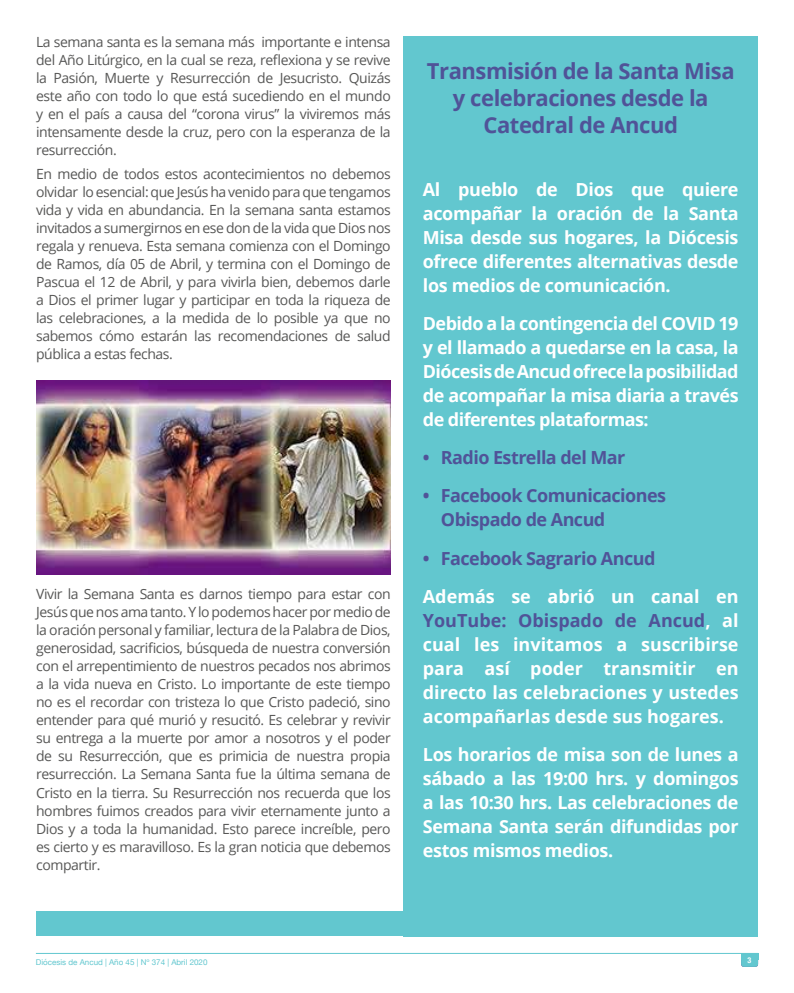
<style>
.page{position:relative;width:794px;height:993px;background:#fff}
.page>*{position:absolute;margin:0;border:0;box-sizing:border-box;transform-origin:0 0}
.t1{font:700 22px/27px "Open Sans";letter-spacing:-.02em;color:#505398;text-align:center}
.t2{font:700 18px/24px "Open Sans";letter-spacing:-.02em;color:#fff;text-align:justify}
.t3{font:700 18px/24px "Open Sans";letter-spacing:-.03em;color:#505398}
.t4{font:14px/18px "Open Sans";letter-spacing:-.03em;color:#575756;text-align:justify}
.t5{font:8px "Helvetica Neue";color:#62c7cf}
.t6{font:700 condensed 8px "Helvetica Neue";color:#fff}
.s1{color:#505398}
</style>
<div class="page">
<hr style="left:36px;top:952px;width:722px;height:1px;background:#62c7cf">
<div style="left:741px;top:953px;width:17px;height:6px;background:#62c7cf"></div>
<div style="left:741px;top:953px;width:17px;height:13px;background:#62c7cf;border-radius:3px"></div>
<div style="left:403px;top:36px;width:355px;height:899px;background:#62c7cf"></div>
<div style="left:36px;top:911px;width:722px;height:24px;background:#62c7cf"></div>
<img style="left:36px;top:380px;width:355px;height:194px">
<p class="t4" style="left:36px;top:32px;width:356px">La semana santa es la semana más importante e intensa del Año Litúrgico, en la cual se reza, reflexiona y se revive la Pasión, Muerte y Resurrección de Jesucristo. Quizás este año con todo lo que está sucediendo en el mundo y en el país a causa del “corona virus” la viviremos más intensamente desde la cruz, pero con la esperanza de la resurrección.</p>
<p class="t4" style="left:36px;top:164px;width:356px">En medio de todos estos acontecimientos no debemos olvidar lo esencial: que Jesús ha venido para que tengamos vida y vida en abundancia. En la semana santa estamos invitados a sumergirnos en ese don de la vida que Dios nos regala y renueva. Esta semana comienza con el Domingo de Ramos, día 05 de Abril, y termina con el Domingo de Pascua el 12 de Abril, y para vivirla bien, debemos darle a Dios el primer lugar y participar en toda la riqueza de las celebraciones, a la medida de lo posible ya que no sabemos cómo estarán las recomendaciones de salud pública a estas fechas.</p>
<p class="t4" style="left:36px;top:584px;width:356px">Vivir la Semana Santa es darnos tiempo para estar con Jesús que nos ama tanto. Y lo podemos hacer por medio de la oración personal y familiar, lectura de la Palabra de Dios, generosidad, sacrificios, búsqueda de nuestra conversión con el arrepentimiento de nuestros pecados nos abrimos a la vida nueva en Cristo. Lo importante de este tiempo no es el recordar con tristeza lo que Cristo padeció, sino entender para qué murió y resucitó. Es celebrar y revivir su entrega a la muerte por amor a nosotros y el poder de su Resurrección, que es primicia de nuestra propia resurrección. La Semana Santa fue la última semana de Cristo en la tierra. Su Resurrección nos recuerda que los hombres fuimos creados para vivir eternamente junto a Dios y a toda la humanidad. Esto parece increíble, pero es cierto y es maravilloso. Es la gran noticia que debemos compartir.</p>
<h1 class="t1" style="left:427px;top:57px;width:309px">Transmisión de la Santa Misa y celebraciones desde la<br>Catedral de Ancud</h1>
<p class="t2" style="left:423px;top:176px;width:317px">Al pueblo de Dios que quiere acompañar la oración de la Santa Misa desde sus hogares, la Diócesis ofrece diferentes alternativas desde los medios de comunicación.</p>
<p class="t2" style="left:423px;top:311px;width:317px">Debido a la contingencia del COVID 19 y el llamado a quedarse en la casa, la Diócesis de Ancud ofrece la posibilidad de acompañar la misa diaria a través de diferentes plataformas:</p>
<p class="t3" style="left:423px;top:445px;width:204px">• Radio Estrella del Mar</p>
<p class="t3" style="left:441px;top:483px;width:227px;text-indent:-18px">• Facebook Comunicaciones<br>Obispado de Ancud</p>
<p class="t3" style="left:423px;top:545px;width:234px">• Facebook Sagrario Ancud</p>
<p class="t2" style="left:423px;top:583px;width:317px">Además se abrió un canal en <span class="s1">YouTube: Obispado de Ancud</span>, al cual les invitamos a suscribirse para así poder transmitir en directo las celebraciones y ustedes acompañarlas desde sus hogares.</p>
<p class="t2" style="left:423px;top:741px;width:317px">Los horarios de misa son de lunes a sábado a las 19:00 hrs. y domingos a las 10:30 hrs. Las celebraciones de Semana Santa serán difundidas por estos mismos medios.</p>
<p class="t5" style="left:36px;top:956px;width:173px">Diócesis de Ancud | Año 45 | Nº 374 | Abril 2020</p>
<p class="t6" style="left:747px;top:953px;width:5px">3</p>
</div>
